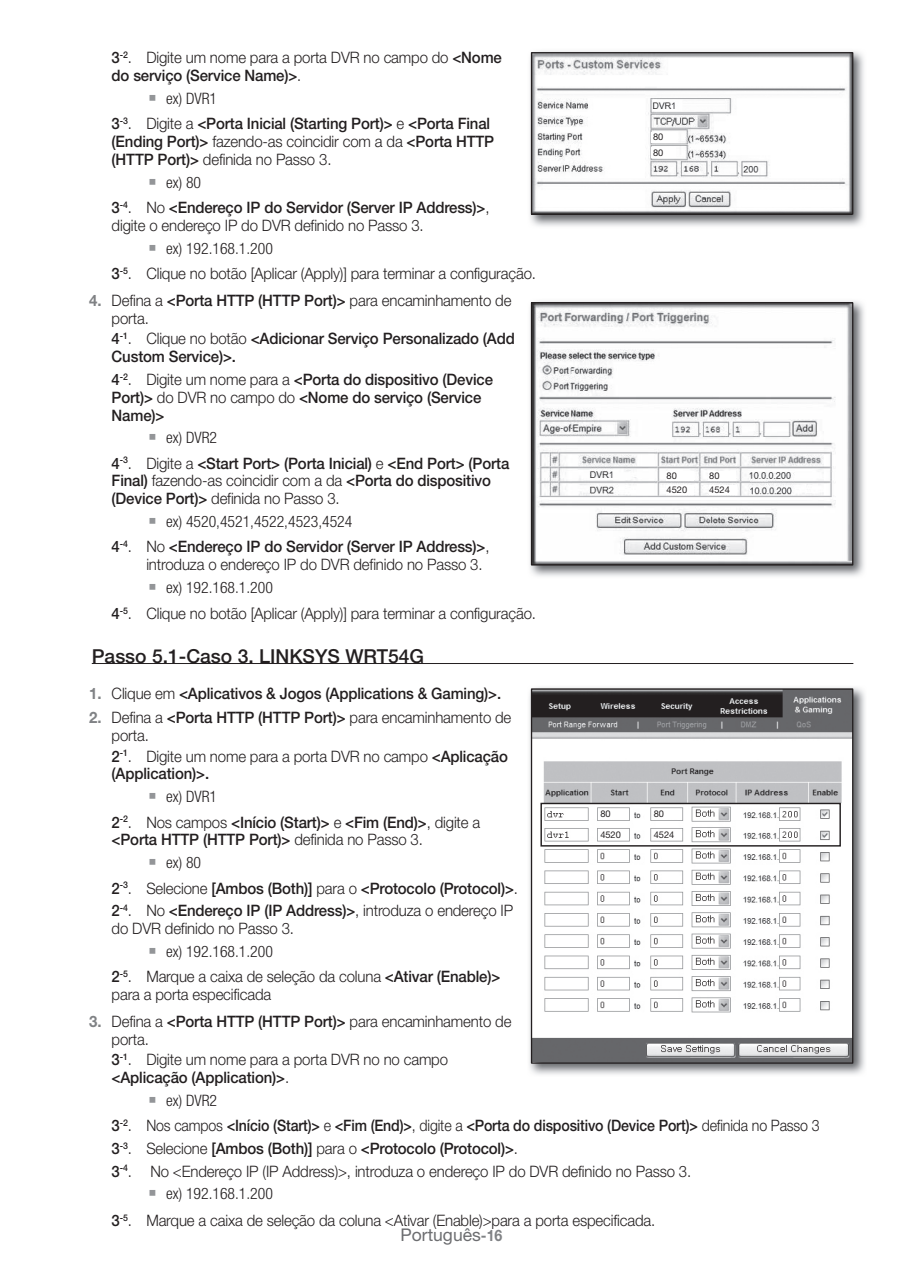
<style>
.page{position:relative;width:903px;height:1275px;background:#fff}
.page>*{position:absolute;margin:0;border:0;box-sizing:border-box;transform-origin:0 0}
.t1{font:500 19.25px "Helvetica Neue cp";color:#231f20}
.t2{font:17.5px "Helvetica Neue cp";color:#6c6d70}
.t3{font:300 15.75px/17.8px "Helvetica Neue cp";letter-spacing:-.01em;color:#231f20;scale:.95 1}
.t4{font:500 15.75px/25.4px "Helvetica Neue cp";letter-spacing:-.01em;color:#231f20;scale:.95 1}
.t5{font:300 condensed 15.75px "Helvetica Neue cp";color:#231f20}
.t6{font:9.28px/14.5px "Helvetica Neue cp";color:#231f20}
.s1{font-weight:500}
.s2{font-family:"SI Icon HR755";font-weight:400;font-size:17.5px;color:#939598}
.s3{font-weight:300;font-stretch:condensed}
.s4{font-weight:300}
.s5{font-stretch:condensed}
.s6{font-weight:700;color:#808285}
.s7{font-family:"SI Icon HR755";font-weight:400;font-stretch:normal;font-size:17.5px;color:#939598}
.s8{font-weight:700;font-size:15.75px;color:#808285}
</style>
<div class="page">
<hr style="left:92px;top:663px;width:761px;height:1px;background:#231f20">
<img style="left:530px;top:51px;width:334px;height:175px">
<img style="left:533px;top:54px;width:318px;height:159px">
<div style="left:531px;top:52px;width:322px;height:163px;border:1px solid #231f20"></div>
<div style="left:651px;top:132px;width:25px;height:11px;background:#fff"></div>
<div style="left:651px;top:148px;width:25px;height:10px;background:#fff"></div>
<img style="left:530px;top:301px;width:334px;height:276px">
<img style="left:533px;top:304px;width:318px;height:260px">
<div style="left:531px;top:302px;width:322px;height:264px;border:1px solid #231f20"></div>
<div style="left:666px;top:471px;width:27px;height:9px;background:#fff"></div>
<div style="left:666px;top:485px;width:28px;height:10px;background:#fff"></div>
<div style="left:709px;top:471px;width:27px;height:9px;background:#fff"></div>
<div style="left:709px;top:485px;width:28px;height:10px;background:#fff"></div>
<img style="left:529px;top:687px;width:336px;height:388px">
<img style="left:533px;top:690px;width:318px;height:372px">
<div style="left:531px;top:688px;width:322px;height:376px;border:1px solid #231f20"></div>
<div style="left:540px;top:803px;width:301px;height:44px;border:1px solid #231f20"></div>
<div style="left:653px;top:809px;width:28px;height:10px;background:#fff"></div>
<div style="left:653px;top:830px;width:28px;height:9px;background:#fff"></div>
<div style="left:600px;top:809px;width:27px;height:10px;background:#fff"></div>
<div style="left:600px;top:830px;width:28px;height:9px;background:#fff"></div>
<p class="t3" style="left:112px;top:49px;width:412px"><span class="s1">3</span><sup>-2</sup>. Digite um nome para a porta DVR no campo do <span class="s1">&lt;Nome do serviço (Service Name)&gt;</span>.</p>
<p class="t4" style="left:112px;top:86px;width:400px;text-indent:37px"><span class="s2">`</span> <span class="s3">ex) DVR1<br></span>3<sup>-3</sup><span class="s4">. Digite a</span> &lt;Porta Inicial (Starting Port)&gt; <span class="s4">e</span> &lt;Porta Final</p>
<p class="t3" style="left:112px;top:133px;width:404px"><span class="s1">(Ending Port)&gt;</span> fazendo-as coincidir com a da <span class="s1">&lt;Porta HTTP (HTTP Port)&gt;</span> definida no Passo 3.</p>
<p class="t4" style="left:112px;top:170px;width:399px;text-indent:37px"><span class="s2">`</span> <span class="s3">ex) 80<br></span>3<sup>-4</sup><span class="s4">. No</span> &lt;Endereço IP do Servidor (Server IP Address)&gt;<span class="s4">,</span></p>
<p class="t3" style="left:149px;top:214px;width:291px;line-height:22.8px;text-indent:-37px">digite o endereço IP do DVR definido no Passo 3. <span class="s2">`</span> <span class="s5">ex) 192.168.1.200</span></p>
<p class="t3" style="left:112px;top:265px;width:448px"><span class="s1">3</span><sup>-5</sup>. Clique no botão [Aplicar (Apply)] para terminar a configuração.</p>
<p class="t3" style="left:112px;top:292px;width:422px;text-indent:-22px"><span class="s6">4.</span> Defina a <span class="s1">&lt;Porta HTTP (HTTP Port)&gt;</span> para encaminhamento de porta.</p>
<p class="t4" style="left:112px;top:330px;width:426px;line-height:17.8px">4<sup>-1</sup><span class="s4">. Clique no botão</span> &lt;Adicionar Serviço Personalizado (Add<br>Custom Service)&gt;.</p>
<p class="t4" style="left:112px;top:370px;width:403px;line-height:17.8px">4<sup>-2</sup><span class="s4">. Digite um nome para a</span> &lt;Porta do dispositivo (Device<br>Port)&gt; <span class="s4">do DVR no campo do</span> &lt;Nome do serviço (Service<br>Name)&gt;</p>
<p class="t4" style="left:112px;top:425px;width:420px;text-indent:37px"><span class="s2">`</span> <span class="s3">ex) DVR2<br></span>4<sup>-3</sup><span class="s4">. Digite a</span> &lt;Start Port&gt; (Porta Inicial) <span class="s4">e</span> &lt;End Port&gt; (Porta</p>
<p class="t3" style="left:112px;top:472px;width:401px"><span class="s1">Final)</span> fazendo-as coincidir com a da <span class="s1">&lt;Porta do dispositivo (Device Port)&gt;</span> definida no Passo 3.</p>
<p class="t4" style="left:112px;top:509px;width:399px;text-indent:37px"><span class="s2">`</span> <span class="s3">ex) 4520,4521,4522,4523,4524<br></span>4<sup>-4</sup><span class="s4">. No</span> &lt;Endereço IP do Servidor (Server IP Address)&gt;<span class="s4">,</span></p>
<p class="t3" style="left:146px;top:553px;width:355px;line-height:22.8px">introduza o endereço IP do DVR definido no Passo 3. <span class="s2">`</span> <span class="s5">ex) 192.168.1.200</span></p>
<p class="t3" style="left:112px;top:605px;width:448px"><span class="s1">4</span><sup>-5</sup>. Clique no botão [Aplicar (Apply)] para terminar a configuração.</p>
<p class="t1" style="left:92px;top:645px;width:334px">Passo 5.1-Caso 3. LINKSYS WRT54G</p>
<p class="t4" style="left:89px;top:681px;width:435px"><span class="s6">1.</span> <span class="s4">Clique em</span> &lt;Aplicativos &amp; Jogos (Applications &amp; Gaming)&gt;.</p>
<p class="t3" style="left:112px;top:709px;width:422px;text-indent:-22px"><span class="s6">2.</span> Defina a <span class="s1">&lt;Porta HTTP (HTTP Port)&gt;</span> para encaminhamento de porta.</p>
<p class="t3" style="left:112px;top:747px;width:419px"><span class="s1">2</span><sup>-1</sup>. Digite um nome para a porta DVR no campo <span class="s1">&lt;Aplicação (Application)&gt;.</span></p>
<p class="t4" style="left:112px;top:784px;width:389px;text-indent:37px"><span class="s2">`</span> <span class="s3">ex) DVR1<br></span>2<sup>-2</sup><span class="s4">. Nos campos</span> &lt;Início (Start)&gt; <span class="s4">e</span> &lt;Fim (End)&gt;<span class="s4">, digite a</span></p>
<p class="t4" style="left:149px;top:829px;width:290px;line-height:22.8px;text-indent:-37px">&lt;Porta HTTP (HTTP Port)&gt; <span class="s4">definida no Passo 3. </span><span class="s2">`</span> <span class="s3">ex) 80</span></p>
<p class="t4" style="left:112px;top:877px;width:429px;line-height:22.8px">2<sup>-3</sup><span class="s4">. Selecione</span> [Ambos (Both)] <span class="s4">para o</span> &lt;Protocolo (Protocol)&gt;<span class="s4">.<br></span>2<sup>-4</sup><span class="s4">. No</span> &lt;Endereço IP (IP Address)&gt;<span class="s4">, introduza o endereço IP</span></p>
<p class="t3" style="left:149px;top:917px;width:154px;line-height:22.8px;text-indent:-37px">do DVR definido no Passo 3. <span class="s2">`</span> <span class="s5">ex) 192.168.1.200</span></p>
<p class="t3" style="left:112px;top:968px;width:411px"><span class="s1">2</span><sup>-5</sup>. Marque a caixa de seleção da coluna <span class="s1">&lt;Ativar (Enable)&gt; </span>para a porta especificada</p>
<p class="t3" style="left:112px;top:1012px;width:422px;text-indent:-22px"><span class="s6">3.</span> Defina a <span class="s1">&lt;Porta HTTP (HTTP Port)&gt;</span> para encaminhamento de porta.</p>
<p class="t3" style="left:112px;top:1051px;width:356px"><span class="s1">3</span><sup>-1</sup>. Digite um nome para a porta DVR no no campo <span class="s1">&lt;Aplicação (Application)&gt;</span>.</p>
<p class="t4" style="left:112px;top:1088px;width:747px;text-indent:37px"><span class="s2">`</span> <span class="s3">ex) DVR2<br></span>3<sup>-2</sup><span class="s4">. Nos campos</span> &lt;Início (Start)&gt; <span class="s4">e</span> &lt;Fim (End)&gt;<span class="s4">, digite a</span> &lt;Porta do dispositivo (Device Port)&gt; <span class="s4">definida no Passo 3</span></p>
<p class="t4" style="left:112px;top:1136px;width:429px">3<sup>-3</sup><span class="s4">. Selecione</span> [Ambos (Both)] <span class="s4">para o</span> &lt;Protocolo (Protocol)&gt;<span class="s4">.</span></p>
<p class="t3" style="left:112px;top:1162px;width:612px"><span class="s1">3</span><sup>-4</sup>. No &lt;Endereço IP (IP Address)&gt;, introduza o endereço IP do DVR definido no Passo 3.</p>
<p class="t5" style="left:149px;top:1185px;width:126px"><span class="s7">`</span> ex) 192.168.1.200</p>
<p class="t3" style="left:112px;top:1211px;width:574px"><span class="s1">3</span><sup>-5</sup>. Marque a caixa de seleção da coluna &lt;Ativar (Enable)&gt;para a porta especificada.</p>
<p class="t6" style="left:653px;top:130px;width:12px;line-height:15.2px">80<br>80</p>
<p class="t6" style="left:666px;top:468px;width:22px">80<br>4520</p>
<p class="t6" style="left:709px;top:468px;width:22px">80<br>4524</p>
<p class="t6" style="left:600px;top:807px;width:12px">80</p>
<p class="t6" style="left:600px;top:827px;width:22px">4520</p>
<p class="t6" style="left:654px;top:807px;width:12px">80</p>
<p class="t6" style="left:654px;top:827px;width:22px">4524</p>
<p class="t2" style="left:400px;top:1225px;width:103px">Português<span class="s8">-16</span></p>
</div>
